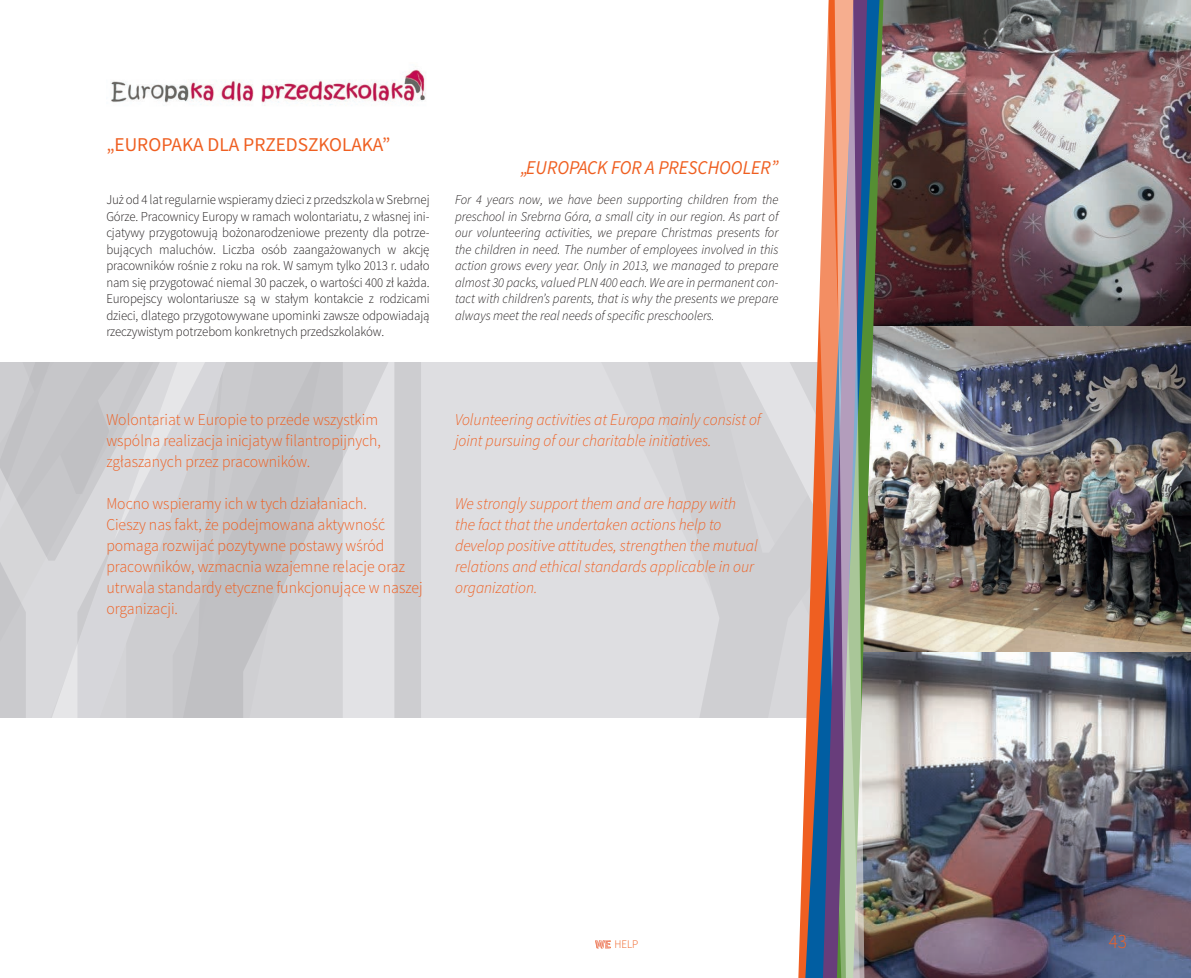
<style>
.page{position:relative;width:1191px;height:978px;background:#fff}
.page>*{position:absolute;margin:0;border:0;box-sizing:border-box;transform-origin:0 0}
.t1{font:300 20.25px "Source Sans Pro";color:#ef5f21;scale:.95 1}
.t2{font:19.5px "Source Sans Pro";color:#ef5f21}
.t3{font:italic 19.5px "Source Sans Pro";color:#ef5f21;scale:.95 1}
.t4{font:300 16.5px/21px "Source Sans Pro";color:#ef5f21;scale:.95 1}
.t5{font:italic 300 16.5px/21px "Source Sans Pro";color:#ef5f21;scale:.95 1}
.t6{font:300 13.5px/16.5px "Source Sans Pro";letter-spacing:-.01em;color:#231f20;text-align:justify;scale:.95 1}
.t7{font:italic 300 13.5px/16.5px "Source Sans Pro";color:#231f20;text-align:justify;scale:.95 1}
.t8{font:300 11.7px "Source Sans Pro";color:#ef5f21;scale:.95 1}
</style>
<div class="page">
<svg style="left:561px;top:362px;width:237px;height:356px;background:#d8d8db"></svg>
<div style="left:490px;top:362px;width:71px;height:356px;background:#dedee1"></div>
<svg style="left:396px;top:362px;width:94px;height:356px;background:#d9d9dc"></svg>
<svg style="left:0;top:362px;width:396px;height:356px;background:#cfcfd2"></svg>
<img style="left:883px;top:0;width:308px;height:978px">
<img style="left:879px;top:0;width:4px;height:978px">
<svg style="left:798px;top:362px;width:7px;height:616px"></svg>
<img style="left:805px;top:0;width:74px;height:978px">
<svg style="left:807px;top:0;width:16px;height:978px"></svg>
<svg style="left:823px;top:0;width:47px;height:978px;background:#978c8d"></svg>
<img style="left:111px;top:69px;width:315px;height:37px">
<svg style="left:595px;top:940px;width:16px;height:8px"></svg>
<h2 class="t2" style="left:106px;top:132px;width:286px">„EUROPAKA DLA PRZEDSZKOLAKA”</h2>
<h2 class="t3" style="left:521px;top:155px;width:272px">„EUROPACK FOR A PRESCHOOLER”</h2>
<p class="t6" style="left:106px;top:192px;width:342px">Już od 4 lat regularnie wspieramy dzieci z przedszkola w Srebrnej Górze. Pracownicy Europy w ramach wolontariatu, z własnej ini&shy;cjatywy przygotowują bożonarodzeniowe prezenty dla potrze&shy;bujących maluchów. Liczba osób zaangażowanych w akcję pracowników rośnie z roku na rok. W samym tylko 2013 r. udało nam się przygotować niemal 30 paczek, o wartości 400 zł każda.<br>Europejscy wolontariusze są w stałym kontakcie z rodzicami dzieci, dlatego przygotowywane upominki zawsze odpowiadają rzeczywistym potrzebom konkretnych przedszkolaków.</p>
<p class="t7" style="left:455px;top:192px;width:342px">For 4 years now, we have been supporting children from the preschool in Srebrna Góra, a small city in our region. As part of our volunteering activities, we prepare Christmas presents for the children in need. The number of employees involved in this action grows every year. Only in 2013, we managed to prepare almost 30 packs, valued PLN 400 each. We are in permanent con&shy;tact with children’s parents, that is why the presents we prepare always meet the real needs of specific preschoolers.</p>
<p class="t4" style="left:106px;top:409px;width:290px">Wolontariat w Europie to przede wszystkim wspólna realizacja inicjatyw filantropijnych, zgłaszanych przez pracowników.</p>
<p class="t4" style="left:106px;top:493px;width:335px">Mocno wspieramy ich w tych działaniach.<br>Cieszy nas fakt, że podejmowana aktywność pomaga rozwijać pozytywne postawy wśród pracowników, wzmacnia wzajemne relacje oraz utrwala standardy etyczne funkcjonujące w naszej organizacji.</p>
<p class="t5" style="left:455px;top:409px;width:323px">Volunteering activities at Europa mainly consist of joint pursuing of our charitable initiatives.</p>
<p class="t5" style="left:455px;top:493px;width:320px">We strongly support them and are happy with the fact that the undertaken actions help to develop positive attitudes, strengthen the mutual relations and ethical standards applicable in our organization.</p>
<p class="t8" style="left:614px;top:937px;width:27px">HELP</p>
<h1 class="t1" style="left:1108px;top:929px;width:21px">43</h1>
</div>
